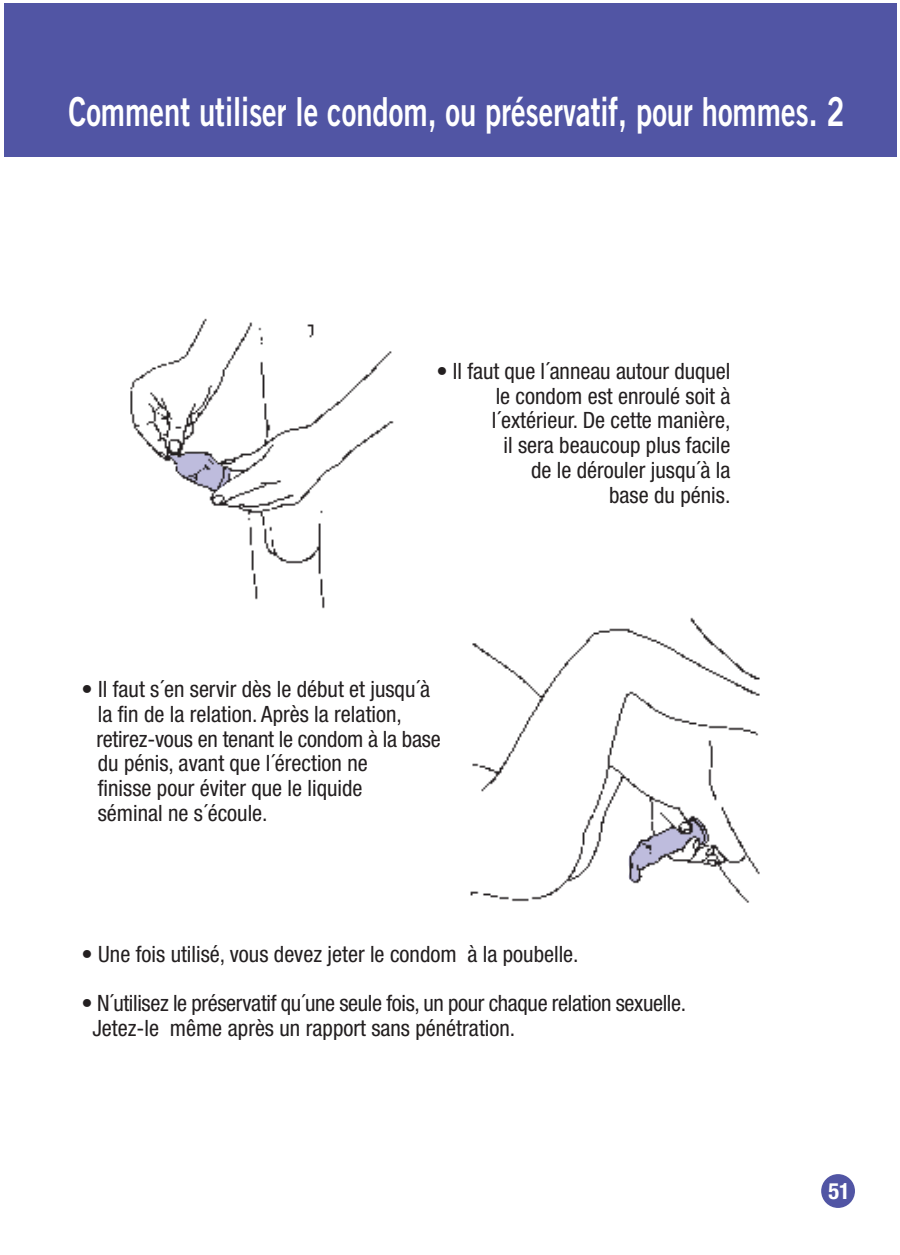
<style>
.page{position:relative;width:900px;height:1255px;background:#fff}
.page>*{position:absolute;margin:0;border:0;box-sizing:border-box;transform-origin:0 0}
.t1{font:40px "Trade Gothic Bold Two";color:#fff;scale:.73 1}
.t2{font:condensed 22.5px/24.8px "Helvetica Neue";color:#231f20}
.t3{font:700 condensed 22.5px "Helvetica Neue";color:#fff}
</style>
<div class="page">
<div style="left:4px;top:4px;width:892px;height:153px;background:#5155a4"></div>
<div style="left:821px;top:1173px;width:34px;height:34px;background:#5155a4;border-radius:50%"></div>
<img style="left:130px;top:318px;width:264px;height:291px">
<img style="left:470px;top:617px;width:290px;height:286px">
<h1 class="t1" style="left:68px;top:97px;width:1065px">Comment utiliser le condom, ou préservatif, pour hommes. 2</h1>
<p class="t2" style="left:436px;top:360px;width:296px;text-align:right">• Il faut que l´anneau autour duquel le condom est enroulé soit à l´extérieur. De cette manière,<br>il sera beaucoup plus facile<br>de le dérouler jusqu´à la<br>base du pénis.</p>
<p class="t2" style="left:96px;top:678px;width:346px;text-indent:-15px">• Il faut s´en servir dès le début et jusqu´à la fin de la relation. Après la relation, retirez-vous en tenant le condom à la base du pénis, avant que l´érection ne<br>finisse pour éviter que le liquide<br>séminal ne s´écoule.</p>
<p class="t2" style="left:82px;top:943px;width:499px">• Une fois utilisé, vous devez jeter le condom à la poubelle.</p>
<p class="t2" style="left:92px;top:992px;width:595px;text-indent:-11px">• N´utilisez le préservatif qu´une seule fois, un pour chaque relation sexuelle.<br>Jetez-le même après un rapport sans pénétration.</p>
<p class="t3" style="left:829px;top:1182px;width:23px">51</p>
</div>
